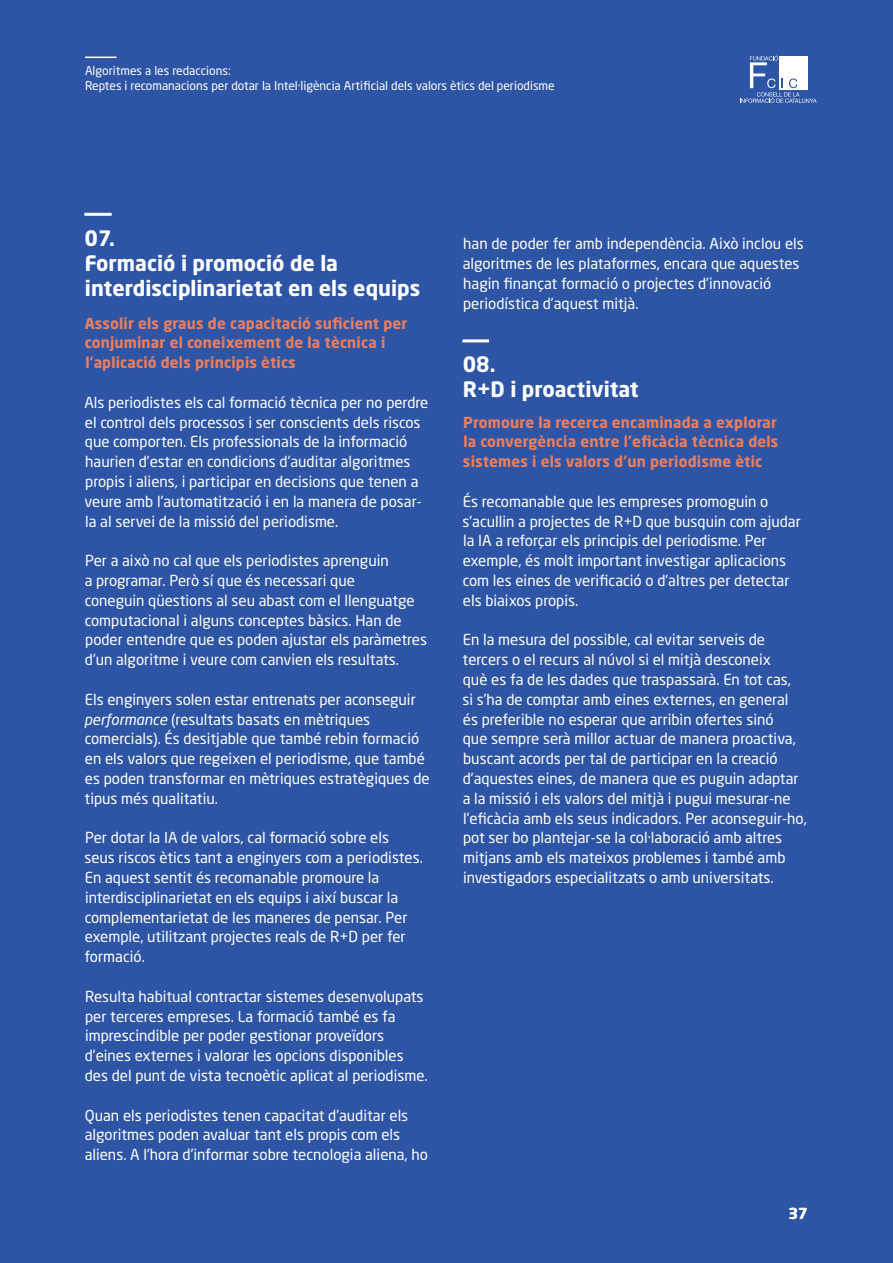
<style>
.page{position:relative;width:893px;height:1263px;background:#2e55a5}
.page>*{position:absolute;margin:0;border:0;box-sizing:border-box;transform-origin:0 0}
.t1{font:700 21px/25.2px "Neo Sans Std";color:#fff}
.t2{font:15px/19.8px "Neo Sans Std";color:#fff}
.t3{font:700 15px/19.8px "Neo Sans Std";letter-spacing:.01em;color:#eb7e5e}
.t4{font:700 15px "Neo Sans Std";color:#fff}
.t5{font:12px/15px "Neo Sans Std";color:#fff}
.s1{font-style:italic}
</style>
<div class="page">
<svg style="left:740px;top:55px;width:77px;height:48px"></svg>
<hr style="left:85px;top:57px;width:32px;height:1px;background:#fff">
<hr style="left:84px;top:213px;width:28px;height:3px;background:#fff">
<hr style="left:462px;top:339px;width:27px;height:3px;background:#fff">
<p class="t5" style="left:85px;top:63px;width:471px">Algoritmes a les redaccions:<br>Reptes i recomanacions per dotar la Intel·ligència Artificial dels valors ètics del periodisme</p>
<h1 class="t1" style="left:85px;top:225px;width:337px">07.<br>Formació i promoció de la interdisciplinarietat en els equips</h1>
<p class="t3" style="left:85px;top:313px;width:324px">Assolir els graus de capacitació suficient per conjuminar el coneixement de la tècnica i l’aplicació dels principis ètics</p>
<p class="t2" style="left:84px;top:392px;width:346px">Als periodistes els cal formació tècnica per no perdre el control dels processos i ser conscients dels riscos que comporten. Els professionals de la informació haurien d’estar en condicions d’auditar algoritmes propis i aliens, i participar en decisions que tenen a veure amb l’automatització i en la manera de posar&shy;la al servei de la missió del periodisme.</p>
<p class="t2" style="left:85px;top:550px;width:344px">Per a això no cal que els periodistes aprenguin<br>a programar. Però sí que és necessari que<br>coneguin qüestions al seu abast com el llenguatge computacional i alguns conceptes bàsics. Han de poder entendre que es poden ajustar els paràmetres d’un algoritme i veure com canvien els resultats.</p>
<p class="t2" style="left:84px;top:689px;width:347px">Els enginyers solen estar entrenats per aconseguir <span class="s1">performance</span> (resultats basats en mètriques comercials). És desitjable que també rebin formació en els valors que regeixen el periodisme, que també es poden transformar en mètriques estratègiques de tipus més qualitatiu.</p>
<p class="t2" style="left:84px;top:828px;width:340px">Per dotar la IA de valors, cal formació sobre els<br>seus riscos ètics tant a enginyers com a periodistes.<br>En aquest sentit és recomanable promoure la interdisciplinarietat en els equips i així buscar la complementarietat de les maneres de pensar. Per exemple, utilitzant projectes reals de R+D per fer formació.</p>
<p class="t2" style="left:85px;top:986px;width:344px">Resulta habitual contractar sistemes desenvolupats per terceres empreses. La formació també es fa imprescindible per poder gestionar proveïdors d’eines externes i valorar les opcions disponibles des del punt de vista tecnoètic aplicat al periodisme.</p>
<p class="t2" style="left:85px;top:1105px;width:345px">Quan els periodistes tenen capacitat d’auditar els algoritmes poden avaluar tant els propis com els aliens. A l’hora d’informar sobre tecnologia aliena, ho</p>
<p class="t2" style="left:463px;top:234px;width:343px">han de poder fer amb independència. Això inclou els algoritmes de les plataformes, encara que aquestes hagin finançat formació o projectes d’innovació periodística d’aquest mitjà.</p>
<h1 class="t1" style="left:463px;top:351px;width:178px">08.<br>R+D i proactivitat</h1>
<p class="t3" style="left:463px;top:412px;width:317px;text-align:justify">Promoure la recerca encaminada a explorar la convergència entre l’eficàcia tècnica dels sistemes i els valors d’un periodisme ètic</p>
<p class="t2" style="left:462px;top:491px;width:340px">És recomanable que les empreses promoguin o s’acullin a projectes de R+D que busquin com ajudar la IA a reforçar els principis del periodisme. Per exemple, és molt important investigar aplicacions com les eines de verificació o d’altres per detectar els biaixos propis.</p>
<p class="t2" style="left:462px;top:630px;width:346px">En la mesura del possible, cal evitar serveis de tercers o el recurs al núvol si el mitjà desconeix<br>què es fa de les dades que traspassarà. En tot cas,<br>si s’ha de comptar amb eines externes, en general és preferible no esperar que arribin ofertes sinó<br>que sempre serà millor actuar de manera proactiva, buscant acords per tal de participar en la creació d’aquestes eines, de manera que es puguin adaptar a la missió i els valors del mitjà i pugui mesurar-ne l’eficàcia amb els seus indicadors. Per aconseguir-ho, pot ser bo plantejar-se la col·laboració amb altres mitjans amb els mateixos problemes i també amb investigadors especialitzats o amb universitats.</p>
<p class="t4" style="left:789px;top:1204px;width:21px">37</p>
</div>
